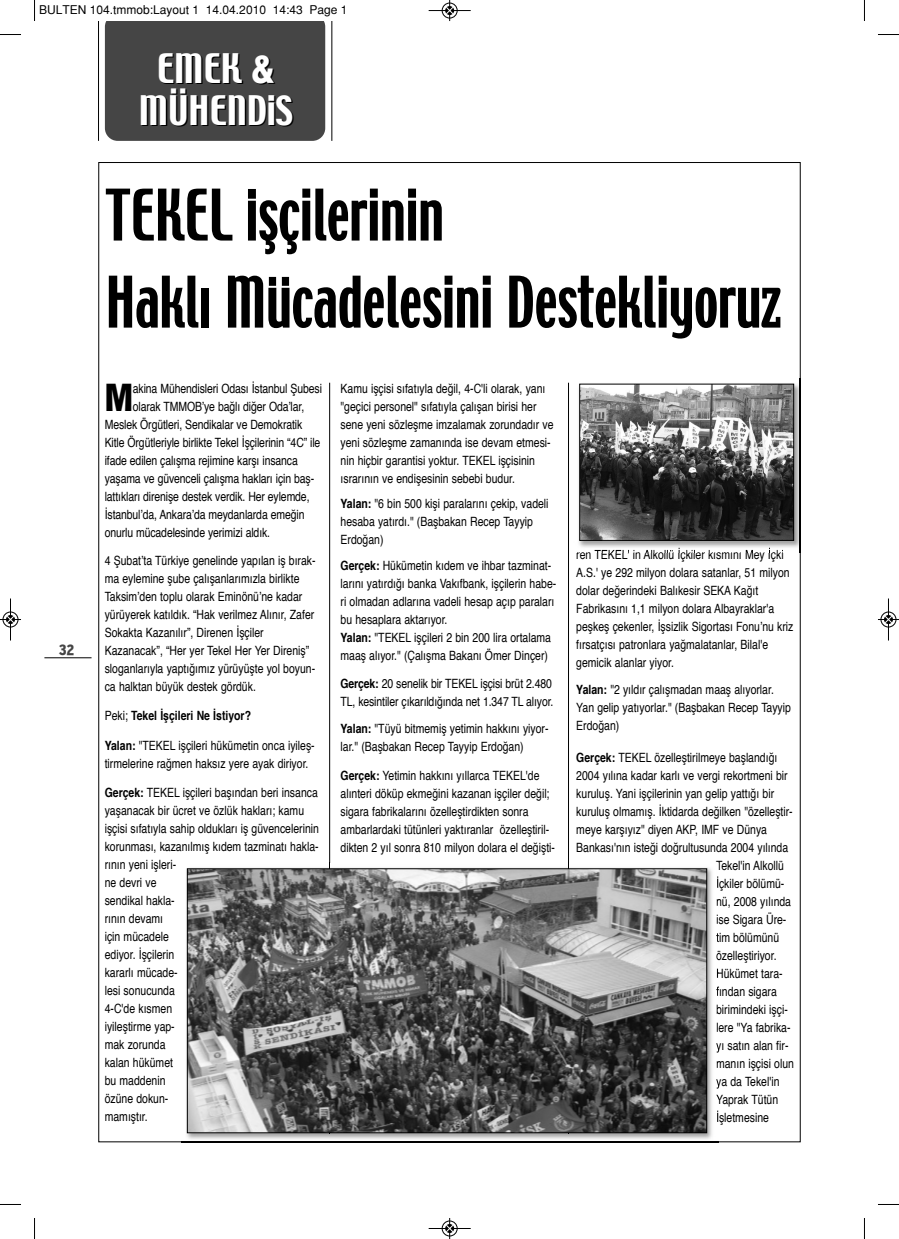
<style>
.page{position:relative;width:899px;height:1239px;background:#fff}
.page>*{position:absolute;margin:0;border:0;box-sizing:border-box;transform-origin:0 0}
.t1{font:63px/87px "Techno";color:#000;scale:.81 1}
.t2{font:900 condensed 36.3px "Helvetica";color:#000}
.t3{font:36px/42px "Techno";color:#fff;text-align:center}
.t4{font:15px "Interstate TR Black Condensed";color:#454545}
.t5{font:condensed 12.75px/18px "Helvetica";color:#000}
.t6{font:700 condensed 12.75px "Helvetica";color:#000}
.t7{font:12px "Helvetica";color:#000}
.s1{font-family:"Helvetica";font-weight:900;font-stretch:condensed}
.s2{font-weight:400}
.s3{font-weight:700}
</style>
<div class="page">
<hr style="left:44px;top:657px;width:47px;height:1px;background:#000">
<hr style="left:329px;top:383px;width:1px;height:750px;background:#000">
<hr style="left:568px;top:383px;width:1px;height:750px;background:#000">
<img style="left:578px;top:378px;width:223px;height:174px">
<img style="left:799px;top:378px;width:1px;height:174px">
<img style="left:578px;top:547px;width:107px;height:5px">
<img style="left:581px;top:386px;width:210px;height:152px">
<div style="left:579px;top:384px;width:214px;height:156px;border:1px solid #000"></div>
<img style="left:181px;top:862px;width:537px;height:281px">
<img style="left:181px;top:1141px;width:537px;height:1px">
<svg style="left:716px;top:876px;width:2px;height:12px"></svg>
<svg style="left:716px;top:898px;width:2px;height:8px"></svg>
<svg style="left:716px;top:914px;width:2px;height:10px"></svg>
<svg style="left:716px;top:932px;width:2px;height:10px"></svg>
<svg style="left:716px;top:950px;width:2px;height:11px"></svg>
<svg style="left:716px;top:968px;width:2px;height:10px"></svg>
<svg style="left:716px;top:986px;width:2px;height:10px"></svg>
<svg style="left:716px;top:1004px;width:2px;height:10px"></svg>
<svg style="left:716px;top:1022px;width:2px;height:10px"></svg>
<svg style="left:716px;top:1042px;width:2px;height:10px"></svg>
<svg style="left:716px;top:1060px;width:2px;height:8px"></svg>
<svg style="left:716px;top:1078px;width:2px;height:10px"></svg>
<svg style="left:716px;top:1094px;width:2px;height:6px"></svg>
<svg style="left:716px;top:1110px;width:2px;height:12px"></svg>
<img style="left:189px;top:870px;width:515px;height:261px">
<div style="left:187px;top:868px;width:519px;height:265px;border:1px solid #000"></div>
<div style="left:105px;top:21px;width:220px;height:120px;background:#454545"></div>
<hr style="left:331px;top:21px;width:1px;height:120px;background:#000">
<hr style="left:98px;top:21px;width:1px;height:120px;background:#000">
<svg style="left:34px;top:0;width:1px;height:21px"></svg>
<svg style="left:0;top:34px;width:21px;height:1px"></svg>
<svg style="left:878px;top:34px;width:20px;height:1px"></svg>
<svg style="left:34px;top:1218px;width:1px;height:20px"></svg>
<svg style="left:0;top:1204px;width:21px;height:1px"></svg>
<svg style="left:878px;top:1204px;width:20px;height:1px"></svg>
<div style="left:441px;top:3px;width:16px;height:16px;border:1px solid #fff;border-radius:50%"></div>
<hr style="left:428px;top:10px;width:42px;height:1px;background:#000">
<div style="left:442px;top:3px;width:15px;height:15px;border:1px solid #000;border-radius:50%"></div>
<svg style="left:445px;top:0;width:8px;height:21px"></svg>
<div style="left:441px;top:1220px;width:16px;height:16px;border:1px solid #fff;border-radius:50%"></div>
<hr style="left:428px;top:1228px;width:42px;height:1px;background:#000">
<div style="left:442px;top:1220px;width:15px;height:15px;border:1px solid #000;border-radius:50%"></div>
<svg style="left:445px;top:1218px;width:8px;height:20px"></svg>
<hr style="left:10px;top:598px;width:1px;height:42px;background:#000">
<div style="left:3px;top:611px;width:15px;height:16px;border:1px solid #000;border-radius:50%"></div>
<svg style="left:0;top:615px;width:21px;height:8px"></svg>
<div style="left:880px;top:611px;width:16px;height:16px;border:1px solid #fff;border-radius:50%"></div>
<hr style="left:887px;top:598px;width:1px;height:42px;background:#000">
<div style="left:880px;top:611px;width:15px;height:16px;border:1px solid #000;border-radius:50%"></div>
<svg style="left:878px;top:615px;width:20px;height:8px"></svg>
<p class="t7" style="left:39px;top:2px;width:310px">BULTEN 104.tmmob:Layout 1 14.04.2010 14:43 Page 1</p>
<h3 class="t3" style="left:139px;top:48px;width:155px">EMEK <span class="s1">&amp;<br></span>MÜHENDİS</h3>
<p class="t4" style="left:59px;top:641px;width:17px">32</p>
<h1 class="t1" style="left:106px;top:173px;width:835px">TEKEL İşçilerinin<br>Haklı Mücadelesini Destekliyoruz</h1>
<h2 class="t2" style="left:105px;top:375px;width:30px">M</h2>
<p class="t5" style="left:133px;top:380px;width:190px">akina Mühendisleri Odası İstanbul Şubesi</p>
<p class="t5" style="left:133px;top:398px;width:173px">olarak TMMOB’ye bağlı diğer Oda’lar,</p>
<p class="t5" style="left:105px;top:416px;width:199px">Meslek Örgütleri, Sendikalar ve Demokratik</p>
<p class="t5" style="left:105px;top:434px;width:217px">Kitle Örgütleriyle birlikte Tekel İşçilerinin “4C” ile</p>
<p class="t5" style="left:105px;top:452px;width:194px">ifade edilen çalışma rejimine karşı insanca</p>
<p class="t5" style="left:105px;top:470px;width:211px">yaşama ve güvenceli çalışma hakları için baş-</p>
<p class="t5" style="left:105px;top:488px;width:206px">lattıkları direnişe destek verdik. Her eylemde,</p>
<p class="t5" style="left:105px;top:506px;width:201px">İstanbul’da, Ankara’da meydanlarda emeğin</p>
<p class="t5" style="left:105px;top:524px;width:167px">onurlu mücadelesinde yerimizi aldık.</p>
<p class="t5" style="left:105px;top:553px;width:212px">4 Şubat’ta Türkiye genelinde yapılan iş bırak&shy;ma eylemine şube çalışanlarımızla birlikte Taksim’den toplu olarak Eminönü’ne kadar yürüyerek katıldık. “Hak verilmez Alınır, Zafer Sokakta Kazanılır”, Direnen İşçiler Kazanacak”, “Her yer Tekel Her Yer Direniş” sloganlarıyla yaptığımız yürüyüşte yol boyun&shy;ca halktan büyük destek gördük.</p>
<p class="t6" style="left:105px;top:710px;width:148px"><span class="s2">Peki;</span> Tekel İşçileri Ne İstiyor?</p>
<p class="t5" style="left:105px;top:737px;width:211px"><span class="s3">Yalan:</span> "TEKEL işçileri hükümetin onca iyileş&shy;tirmelerine rağmen haksız yere ayak diriyor.</p>
<p class="t5" style="left:105px;top:784px;width:216px"><span class="s3">Gerçek:</span> TEKEL işçileri başından beri insanca yaşanacak bir ücret ve özlük hakları; kamu işçisi sıfatıyla sahip oldukları iş güvencelerinin korunması, kazanılmış kıdem tazminatı hakla&shy;rının yeni işleri-<br>ne devri ve<br>sendikal hakla-<br>rının devamı<br>için mücadele<br>ediyor. İşçilerin<br>kararlı mücade-<br>lesi sonucunda<br>4-C'de kısmen<br>iyileştirme yap-<br>mak zorunda<br>kalan hükümet<br>bu maddenin<br>özüne dokun-<br>mamıştır.</p>
<p class="t5" style="left:340px;top:380px;width:214px">Kamu işçisi sıfatıyla değil, 4-C'li olarak, yanı "geçici personel" sıfatıyla çalışan birisi her sene yeni sözleşme imzalamak zorundadır ve yeni sözleşme zamanında ise devam etmesi&shy;nin hiçbir garantisi yoktur. TEKEL işçisinin ısrarının ve endişesinin sebebi budur.</p>
<p class="t5" style="left:340px;top:496px;width:209px"><span class="s3">Yalan:</span> "6 bin 500 kişi paralarını çekip, vadeli hesaba yatırdı." (Başbakan Recep Tayyip<br>Erdoğan)</p>
<p class="t5" style="left:340px;top:557px;width:217px"><span class="s3">Gerçek:</span> Hükümetin kıdem ve ihbar tazminat&shy;larını yatırdığı banka Vakıfbank, işçilerin habe&shy;ri olmadan adlarına vadeli hesap açıp paraları bu hesaplara aktarıyor.<br><span class="s3">Yalan:</span> "TEKEL işçileri 2 bin 200 lira ortalama maaş alıyor." (Çalışma Bakanı Ömer Dinçer)</p>
<p class="t5" style="left:340px;top:676px;width:214px"><span class="s3">Gerçek:</span> 20 senelik bir TEKEL işçisi brüt 2.480<br>TL, kesintiler çıkarıldığında net 1.347 TL alıyor.</p>
<p class="t5" style="left:340px;top:721px;width:209px"><span class="s3">Yalan:</span> "Tüyü bitmemiş yetimin hakkını yiyor&shy;lar." (Başbakan Recep Tayyip Erdoğan)</p>
<p class="t5" style="left:340px;top:767px;width:216px"><span class="s3">Gerçek:</span> Yetimin hakkını yıllarca TEKEL'de alınteri döküp ekmeğini kazanan işçiler değil; sigara fabrikalarını özelleştirdikten sonra ambarlardaki tütünleri yaktıranlar özelleştiril&shy;dikten 2 yıl sonra 810 milyon dolara el değişti-</p>
<p class="t5" style="left:576px;top:546px;width:218px">ren TEKEL' in Alkollü İçkiler kısmını Mey İçki A.S.' ye 292 milyon dolara satanlar, 51 milyon dolar değerindeki Balıkesir SEKA Kağıt Fabrikasını 1,1 milyon dolara Albayraklar'a peşkeş çekenler, İşsizlik Sigortası Fonu’nu kriz fırsatçısı patronlara yağmalatanlar, Bilal'e gemicik alanlar yiyor.</p>
<p class="t5" style="left:576px;top:681px;width:216px"><span class="s3">Yalan:</span> "2 yıldır çalışmadan maaş alıyorlar.<br>Yan gelip yatıyorlar." (Başbakan Recep Tayyip<br>Erdoğan)</p>
<p class="t5" style="left:576px;top:749px;width:202px"><span class="s3">Gerçek:</span> TEKEL özelleştirilmeye başlandığı</p>
<p class="t5" style="left:576px;top:767px;width:213px">2004 yılına kadar karlı ve vergi rekortmeni bir</p>
<p class="t5" style="left:576px;top:785px;width:199px">kuruluş. Yani işçilerinin yan gelip yattığı bir</p>
<p class="t5" style="left:576px;top:803px;width:218px">kuruluş olmamış. İktidarda değilken "özelleştir-</p>
<p class="t5" style="left:576px;top:821px;width:192px">meye karşıyız" diyen AKP, IMF ve Dünya</p>
<p class="t5" style="left:576px;top:839px;width:213px">Bankası'nın isteği doğrultusunda 2004 yılında</p>
<p class="t5" style="left:715px;top:857px;width:69px">Tekel'in Alkollü</p>
<p class="t5" style="left:715px;top:875px;width:70px">İçkiler bölümü-</p>
<p class="t5" style="left:715px;top:893px;width:76px">nü, 2008 yılında</p>
<p class="t5" style="left:715px;top:911px;width:72px">ise Sigara Üre-</p>
<p class="t5" style="left:715px;top:929px;width:65px">tim bölümünü</p>
<p class="t5" style="left:715px;top:947px;width:62px">özelleştiriyor.</p>
<p class="t5" style="left:715px;top:965px;width:68px">Hükümet tara-</p>
<p class="t5" style="left:715px;top:983px;width:62px">fından sigara</p>
<p class="t5" style="left:715px;top:1001px;width:73px">birimindeki işçi-</p>
<p class="t5" style="left:715px;top:1019px;width:76px">lere "Ya fabrika-</p>
<p class="t5" style="left:715px;top:1037px;width:74px">yı satın alan fir-</p>
<p class="t5" style="left:715px;top:1055px;width:79px">manın işçisi olun</p>
<p class="t5" style="left:715px;top:1073px;width:65px">ya da Tekel'in</p>
<p class="t5" style="left:715px;top:1091px;width:64px">Yaprak Tütün</p>
<p class="t5" style="left:715px;top:1109px;width:54px">İşletmesine</p>
</div>
